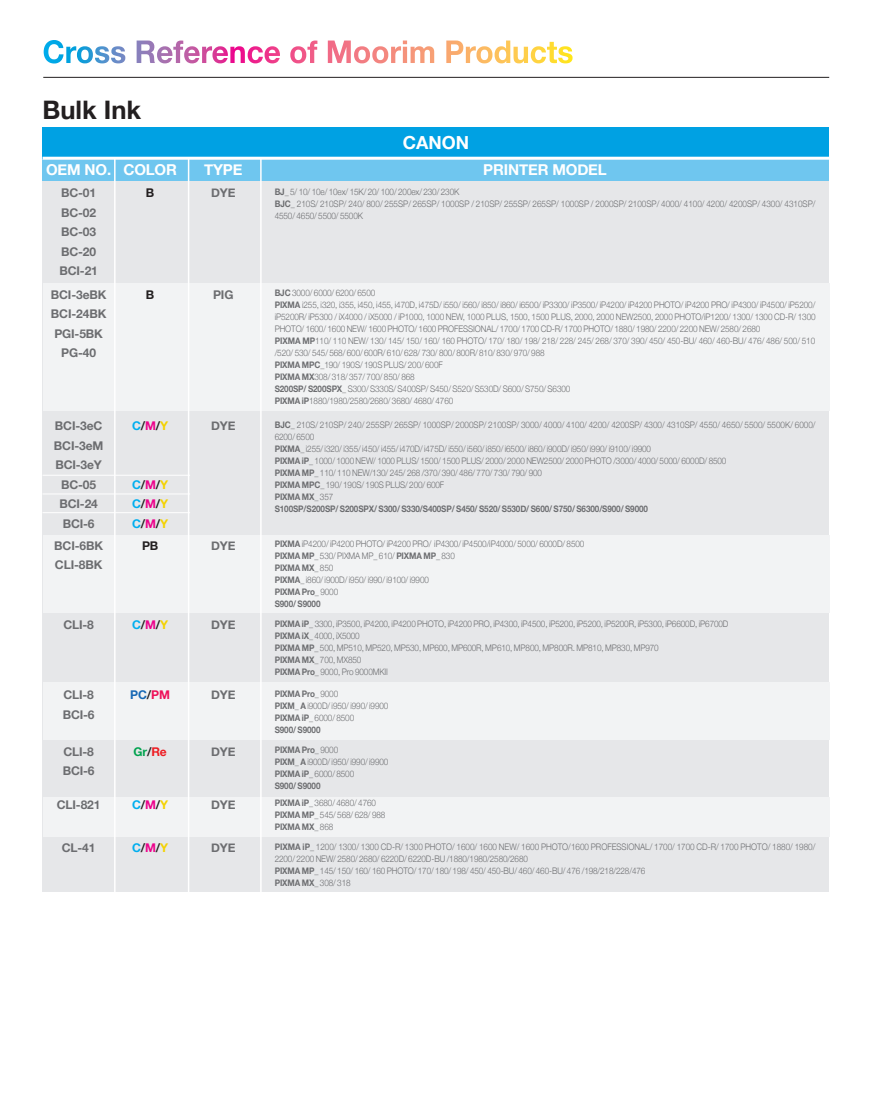
<style>
.page{position:relative;width:893px;height:1093px;background:#fff}
.page>*{position:absolute;margin:0;border:0;box-sizing:border-box;transform-origin:0 0}
.t1{font:700 25.5px "Helvetica Neue";color:#231f20}
.t2{font:700 18px "Helvetica Neue";color:#fff}
.t3{font:700 15px "Helvetica Neue";letter-spacing:-.01em;color:#fff}
.t4{font:700 12px/19.5px "Helvetica Neue";letter-spacing:-.01em;color:#6c6d70}
.t5{font:700 12px/19.5px "Helvetica Neue";color:#231f20;text-align:justify}
.t6{font:700 12px "Helvetica Neue";color:#1768b4}
.t7{font:700 12px "Helvetica Neue";color:#00a24e}
.t8{font:300 9px/12px "Helvetica Neue";letter-spacing:-.01em;color:#6c6d70;scale:.9 1}
.s1{font-weight:700}
.s2{color:#00aeef}
.s3{color:#ed028c}
.s4{color:#f4d202}
.s5{color:#231f20}
.s6{color:#ee1059}
.s7{color:#ee1d23}
</style>
<div class="page">
<div style="left:43px;top:154px;width:786px;height:48px;background:#6fc6ef"></div>
<div style="left:43px;top:127px;width:786px;height:31px;background:#00a1e3"></div>
<hr style="left:43px;top:157px;width:786px;height:3px;background:#fff">
<div style="left:43px;top:181px;width:786px;height:711px;background:#e6e7e9"></div>
<div style="left:43px;top:283px;width:787px;height:128px;background:#f2f3f4"></div>
<div style="left:43px;top:535px;width:787px;height:77px;background:#f2f3f4"></div>
<div style="left:43px;top:682px;width:787px;height:58px;background:#f2f3f4"></div>
<div style="left:43px;top:797px;width:787px;height:39px;background:#f2f3f4"></div>
<svg style="left:44px;top:40px;width:466px;height:24px"></svg>
<hr style="left:43px;top:475px;width:147px;height:1px;background:#fff">
<hr style="left:43px;top:493px;width:147px;height:1px;background:#fff">
<hr style="left:43px;top:512px;width:147px;height:1px;background:#fff">
<hr style="left:43px;top:77px;width:786px;height:1px;background:#231f20">
<hr style="left:114px;top:158px;width:2px;height:734px;background:#fff">
<hr style="left:188px;top:158px;width:1px;height:734px;background:#fff">
<hr style="left:260px;top:158px;width:2px;height:734px;background:#fff">
<h1 class="t1" style="left:43px;top:94px;width:100px">Bulk Ink</h1>
<h2 class="t2" style="left:403px;top:132px;width:68px">CANON</h2>
<h3 class="t3" style="left:483px;top:161px;width:125px">PRINTER MODEL</h3>
<h3 class="t3" style="left:46px;top:161px;width:132px">OEM NO. COLOR</h3>
<h3 class="t3" style="left:204px;top:161px;width:40px">TYPE</h3>
<h3 class="t4" style="left:59px;top:183px;width:40px">BC-01<br>BC-02<br>BC-03<br>BC-20<br>BCI-21</h3>
<h3 class="t5" style="left:146px;top:183px;width:10px">B</h3>
<h3 class="t4" style="left:211px;top:183px;width:26px">DYE</h3>
<p class="t8" style="left:275px;top:185px;width:602px"><span class="s1">BJ_</span> 5/ 10/ 10e/ 10ex/ 15K/ 20/ 100/ 200ex/ 230/ 230K<br><span class="s1">BJC_</span> 210S/ 210SP/ 240/ 800/ 255SP/ 265SP/ 1000SP / 210SP/ 255SP/ 265SP/ 1000SP / 2000SP/ 2100SP/ 4000/ 4100/ 4200/ 4200SP/ 4300/ 4310SP/<br>4550/ 4650/ 5500/ 5500K</p>
<h3 class="t4" style="left:51px;top:284px;width:57px;text-align:center">BCI-3eBK<br>BCI-24BK<br>PGI-5BK<br>PG-40</h3>
<h3 class="t5" style="left:146px;top:284px;width:10px">B</h3>
<h3 class="t4" style="left:213px;top:284px;width:22px">PIG</h3>
<p class="t8" style="left:275px;top:287px;width:603px"><span class="s1">BJC</span> 3000/ 6000/ 6200/ 6500<br><span class="s1">PIXMA</span> i255, i320, i355, i450, i455, i470D, i475D/ i550/ i560/ i850/ i860/ i6500/ iP3300/ iP3500/ iP4200/ iP4200 PHOTO/ iP4200 PRO/ iP4300/ iP4500/ iP5200/ iP5200R/ iP5300 / iX4000 / iX5000 / iP1000, 1000 NEW, 1000 PLUS, 1500, 1500 PLUS, 2000, 2000 NEW2500, 2000 PHOTO/iP1200/ 1300/ 1300 CD-R/ 1300<br>PHOTO/ 1600/ 1600 NEW/ 1600 PHOTO/ 1600 PROFESSIONAL/ 1700/ 1700 CD-R/ 1700 PHOTO/ 1880/ 1980/ 2200/ 2200 NEW/ 2580/ 2680<br><span class="s1">PIXMA MP</span>110/ 110 NEW/ 130/ 145/ 150/ 160/ 160 PHOTO/ 170/ 180/ 198/ 218/ 228/ 245/ 268/ 370/ 390/ 450/ 450-BU/ 460/ 460-BU/ 476/ 486/ 500/ 510 /520/ 530/ 545/ 568/ 600/ 600R/ 610/ 628/ 730/ 800/ 800R/ 810/ 830/ 970/ 988<br><span class="s1">PIXMA MPC_</span>190/ 190S/ 190S PLUS/ 200/ 600F<br><span class="s1">PIXMA MX</span>308/ 318/ 357/ 700/ 850/ 868<br><span class="s1">S200SP/ S200SPX</span>_ S300/ S330S/ S400SP/ S450/ S520/ S530D/ S600/ S750/ S6300<br><span class="s1">PIXMA iP</span>1880/1980/2580/2680/ 3680/ 4680/ 4760</p>
<h3 class="t4" style="left:54px;top:416px;width:51px;text-align:center">BCI-3eC<br>BCI-3eM<br>BCI-3eY<br>BC-05<br>BCI-24<br>BCI-6</h3>
<h3 class="t5" style="left:132px;top:416px;width:38px"><span class="s2">C</span>/<span class="s3">M</span>/<span class="s4">Y</span></h3>
<h3 class="t4" style="left:211px;top:416px;width:26px">DYE</h3>
<p class="t8" style="left:275px;top:418px;width:603px"><span class="s1">BJC_</span> 210S/ 210SP/ 240/ 255SP/ 265SP/ 1000SP/ 2000SP/ 2100SP/ 3000/ 4000/ 4100/ 4200/ 4200SP/ 4300/ 4310SP/ 4550/ 4650/ 5500/ 5500K/ 6000/ 6200/ 6500<br><span class="s1">PIXMA_</span> i255/ i320/ i355/ i450/ i455/ i470D/ i475D/ i550/ i560/ i850/ i6500/ i860/ i900D/ i950/ i990/ i9100/ i9900<br><span class="s1">PIXMA iP_</span> 1000/ 1000 NEW/ 1000 PLUS/ 1500/ 1500 PLUS/ 2000/ 2000 NEW2500/ 2000 PHOTO /3000/ 4000/ 5000/ 6000D/ 8500<br><span class="s1">PIXMA MP_</span> 110/ 110 NEW/130/ 245/ 268 /370/ 390/ 486/ 770/ 730/ 790/ 900<br><span class="s1">PIXMA MPC_</span> 190/ 190S/ 190S PLUS/ 200/ 600F<br><span class="s1">PIXMA MX_</span> 357<br><span class="s1">S100SP/S200SP/ S200SPX/ S300/ S330/S400SP/ S450/ S520/ S530D/ S600/ S750/ S6300/S900/ S9000</span></p>
<h3 class="t5" style="left:132px;top:474px;width:38px"><span class="s2">C</span>/<span class="s3">M</span>/<span class="s4">Y </span><span class="s2">C</span>/<span class="s3">M</span>/<span class="s4">Y </span><span class="s2">C</span>/<span class="s3">M</span>/<span class="s4">Y</span></h3>
<h3 class="t4" style="left:54px;top:535px;width:50px">BCI-6BK<br>CLI-8BK</h3>
<h3 class="t5" style="left:142px;top:535px;width:18px">PB</h3>
<h3 class="t4" style="left:211px;top:535px;width:26px">DYE</h3>
<p class="t8" style="left:275px;top:538px;width:346px"><span class="s1">PIXMA</span> iP4200/ iP4200 PHOTO/ iP4200 PRO/ iP4300/ iP4500/iP4000/ 5000/ 6000D/ 8500<br><span class="s1">PIXMA MP_</span> 530/ PIXMA MP_ 610/ <span class="s1">PIXMA MP</span>_ 830<br><span class="s1">PIXMA MX_</span> 850<br><span class="s1">PIXMA_</span> i860/ i900D/ i950/ i990/ i9100/ i9900<br><span class="s1">PIXMA Pro_</span> 9000<br><span class="s1">S900/ S9000</span></p>
<h3 class="t4" style="left:63px;top:615px;width:32px">CLI-8</h3>
<h3 class="t5" style="left:132px;top:615px;width:38px"><span class="s2">C</span>/<span class="s3">M</span>/<span class="s4">Y</span></h3>
<h3 class="t4" style="left:211px;top:615px;width:26px">DYE</h3>
<p class="t8" style="left:275px;top:617px;width:506px"><span class="s1">PIXMA iP</span>_ 3300, iP3500, iP4200, iP4200 PHOTO, iP4200 PRO, iP4300, iP4500, iP5200, iP5200, iP5200R, iP5300, iP6600D, iP6700D <span class="s1">PIXMA iX_</span> 4000, iX5000<br><span class="s1">PIXMA MP_</span> 500, MP510, MP520, MP530, MP600, MP600R, MP610, MP800, MP800R. MP810, MP830, MP970<br><span class="s1">PIXMA MX_</span> 700, MX850<br><span class="s1">PIXMA Pro_</span> 9000, Pro 9000MKII</p>
<h3 class="t4" style="left:63px;top:685px;width:33px">CLI-8<br>BCI-6</h3>
<h3 class="t6" style="left:130px;top:688px;width:41px">PC<span class="s5">/</span><span class="s6">PM</span></h3>
<h3 class="t4" style="left:211px;top:685px;width:26px">DYE</h3>
<p class="t8" style="left:275px;top:687px;width:128px"><span class="s1">PIXMA Pro_</span> 9000<br><span class="s1">PIXM_ A</span> i900D/ i950/ i990/ i9900<br><span class="s1">PIXMA iP_</span> 6000/ 8500<br><span class="s1">S900/ S9000</span></p>
<h3 class="t4" style="left:63px;top:741px;width:33px">CLI-8<br>BCI-6</h3>
<h3 class="t7" style="left:134px;top:744px;width:35px">Gr<span class="s5">/</span><span class="s7">Re</span></h3>
<h3 class="t4" style="left:211px;top:741px;width:26px">DYE</h3>
<p class="t8" style="left:275px;top:744px;width:128px"><span class="s1">PIXMA Pro_</span> 9000<br><span class="s1">PIXM_ A</span> i900D/ i950/ i990/ i9900<br><span class="s1">PIXMA iP_</span> 6000/ 8500<br><span class="s1">S900/ S9000</span></p>
<h3 class="t4" style="left:57px;top:795px;width:45px">CLI-821</h3>
<h3 class="t5" style="left:132px;top:795px;width:38px"><span class="s2">C</span>/<span class="s3">M</span>/<span class="s4">Y</span></h3>
<h3 class="t4" style="left:211px;top:795px;width:26px">DYE</h3>
<p class="t8" style="left:275px;top:797px;width:125px"><span class="s1">PIXMA iP_</span> 3680/ 4680/ 4760<br><span class="s1">PIXMA MP_</span> 545/ 568/ 628/ 988<br><span class="s1">PIXMA MX_</span> 868</p>
<h3 class="t4" style="left:62px;top:838px;width:35px">CL-41</h3>
<h3 class="t5" style="left:132px;top:838px;width:38px"><span class="s2">C</span>/<span class="s3">M</span>/<span class="s4">Y</span></h3>
<h3 class="t4" style="left:211px;top:838px;width:26px">DYE</h3>
<p class="t8" style="left:275px;top:840px;width:602px"><span class="s1">PIXMA iP_</span> 1200/ 1300/ 1300 CD-R/ 1300 PHOTO/ 1600/ 1600 NEW/ 1600 PHOTO/1600 PROFESSIONAL/ 1700/ 1700 CD-R/ 1700 PHOTO/ 1880/ 1980/ 2200/ 2200 NEW/ 2580/ 2680/ 6220D/ 6220D-BU /1880/1980/2580/2680<br><span class="s1">PIXMA MP_</span> 145/ 150/ 160/ 160 PHOTO/ 170/ 180/ 198/ 450/ 450-BU/ 460/ 460-BU/ 476 /198/218/228/476<br><span class="s1">PIXMA MX_</span> 308/ 318</p>
</div>
